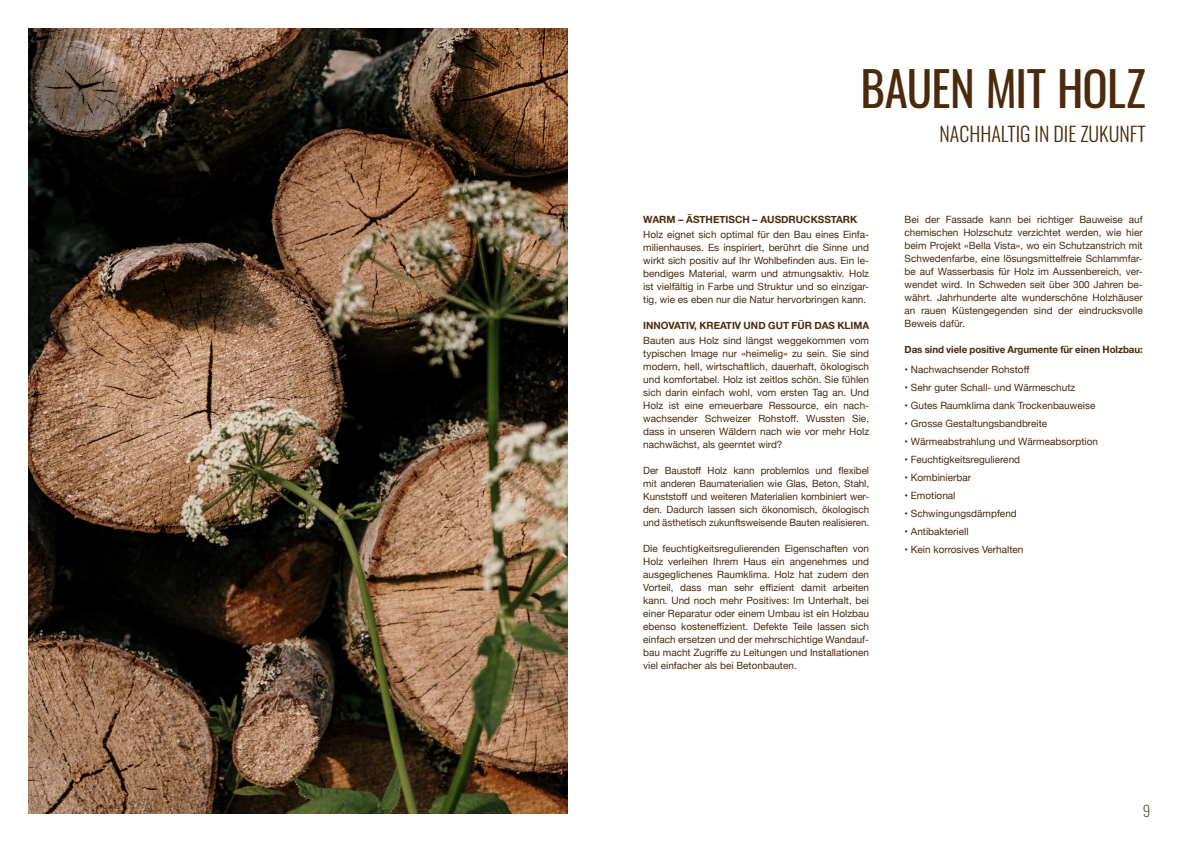
<style>
.page{position:relative;width:1191px;height:842px;background:#fff}
.page>*{position:absolute;margin:0;border:0;box-sizing:border-box;transform-origin:0 0}
.t1{font:47px "Oswald";letter-spacing:-.015em;color:#4b2b0b}
.t2{font:300 20px "Oswald";color:#4b2b0b}
.t3{font:200 15px "Oswald";color:#4b2b0b}
.t4{font:10px/13px "Helvetica Neue";color:#4b2b0b;text-align:justify}
.t5{font:700 10px "Helvetica Neue";color:#4b2b0b}
</style>
<div class="page">
<img style="left:28px;top:28px;width:539px;height:786px">
<h1 class="t1" style="left:860px;top:47px;width:287px">BAUEN MIT HOLZ</h1>
<p class="t5" style="left:643px;top:211px;width:216px">WARM – ÄSTHETISCH – AUSDRUCKSSTARK</p>
<p class="t4" style="left:643px;top:228px;width:227px">Holz eignet sich optimal für den Bau eines Einfa&shy;milienhauses. Es inspiriert, berührt die Sinne und wirkt sich positiv auf Ihr Wohlbefinden aus. Ein le&shy;bendiges Material, warm und atmungsaktiv. Holz ist vielfältig in Farbe und Struktur und so einzigar&shy;tig, wie es eben nur die Natur hervorbringen kann.</p>
<p class="t5" style="left:643px;top:317px;width:227px">INNOVATIV, KREATIV UND GUT FÜR DAS KLIMA</p>
<p class="t4" style="left:643px;top:334px;width:227px">Bauten aus Holz sind längst weggekommen vom typischen Image nur «heimelig» zu sein. Sie sind modern, hell, wirtschaftlich, dauerhaft, ökologisch und komfortabel. Holz ist zeitlos schön. Sie fühlen sich darin einfach wohl, vom ersten Tag an. Und Holz ist eine erneuerbare Ressource, ein nach&shy;wachsender Schweizer Rohstoff. Wussten Sie, dass in unseren Wäldern nach wie vor mehr Holz nachwächst, als geerntet wird?</p>
<p class="t4" style="left:643px;top:464px;width:227px">Der Baustoff Holz kann problemlos und flexibel mit anderen Baumaterialien wie Glas, Beton, Stahl, Kunststoff und weiteren Materialien kombiniert wer&shy;den. Dadurch lassen sich ökonomisch, ökologisch und ästhetisch zukunftsweisende Bauten realisieren.</p>
<p class="t4" style="left:643px;top:542px;width:227px">Die feuchtigkeitsregulierenden Eigenschaften von Holz verleihen Ihrem Haus ein angenehmes und ausgeglichenes Raumklima. Holz hat zudem den Vorteil, dass man sehr effizient damit arbeiten kann. Und noch mehr Positives: Im Unterhalt, bei einer Reparatur oder einem Umbau ist ein Holzbau ebenso kosteneffizient. Defekte Teile lassen sich einfach ersetzen und der mehrschichtige Wandauf&shy;bau macht Zugriffe zu Leitungen und Installationen viel einfacher als bei Betonbauten.</p>
<h2 class="t2" style="left:939px;top:116px;width:208px">NACHHALTIG IN DIE ZUKUNFT</h2>
<p class="t4" style="left:904px;top:213px;width:240px">Bei der Fassade kann bei richtiger Bauweise auf chemischen Holzschutz verzichtet werden, wie hier beim Projekt «Bella Vista», wo ein Schutzanstrich mit Schwedenfarbe, eine lösungsmittelfreie Schlammfar&shy;be auf Wasserbasis für Holz im Aussenbereich, ver&shy;wendet wird. In Schweden seit über 300 Jahren be&shy;währt. Jahrhunderte alte wunderschöne Holzhäuser an rauen Küstengegenden sind der eindrucksvolle Beweis dafür.</p>
<p class="t5" style="left:904px;top:341px;width:240px">Das sind viele positive Argumente für einen Holzbau:</p>
<p class="t4" style="left:904px;top:363px;width:126px">• Nachwachsender Rohstoff</p>
<p class="t4" style="left:904px;top:381px;width:172px">• Sehr guter Schall- und Wärmeschutz</p>
<p class="t4" style="left:904px;top:399px;width:192px">• Gutes Raumklima dank Trockenbauweise</p>
<p class="t4" style="left:904px;top:417px;width:144px">• Grosse Gestaltungsbandbreite</p>
<p class="t4" style="left:904px;top:435px;width:195px">• Wärmeabstrahlung und Wärmeabsorption</p>
<p class="t4" style="left:904px;top:453px;width:117px">• Feuchtigkeitsregulierend</p>
<p class="t4" style="left:904px;top:471px;width:68px">• Kombinierbar</p>
<p class="t4" style="left:904px;top:489px;width:52px">• Emotional</p>
<p class="t4" style="left:904px;top:507px;width:114px">• Schwingungsdämpfend</p>
<p class="t4" style="left:904px;top:525px;width:66px">• Antibakteriell</p>
<p class="t4" style="left:904px;top:543px;width:120px">• Kein korrosives Verhalten</p>
<h3 class="t3" style="left:1142px;top:797px;width:9px">9</h3>
</div>
